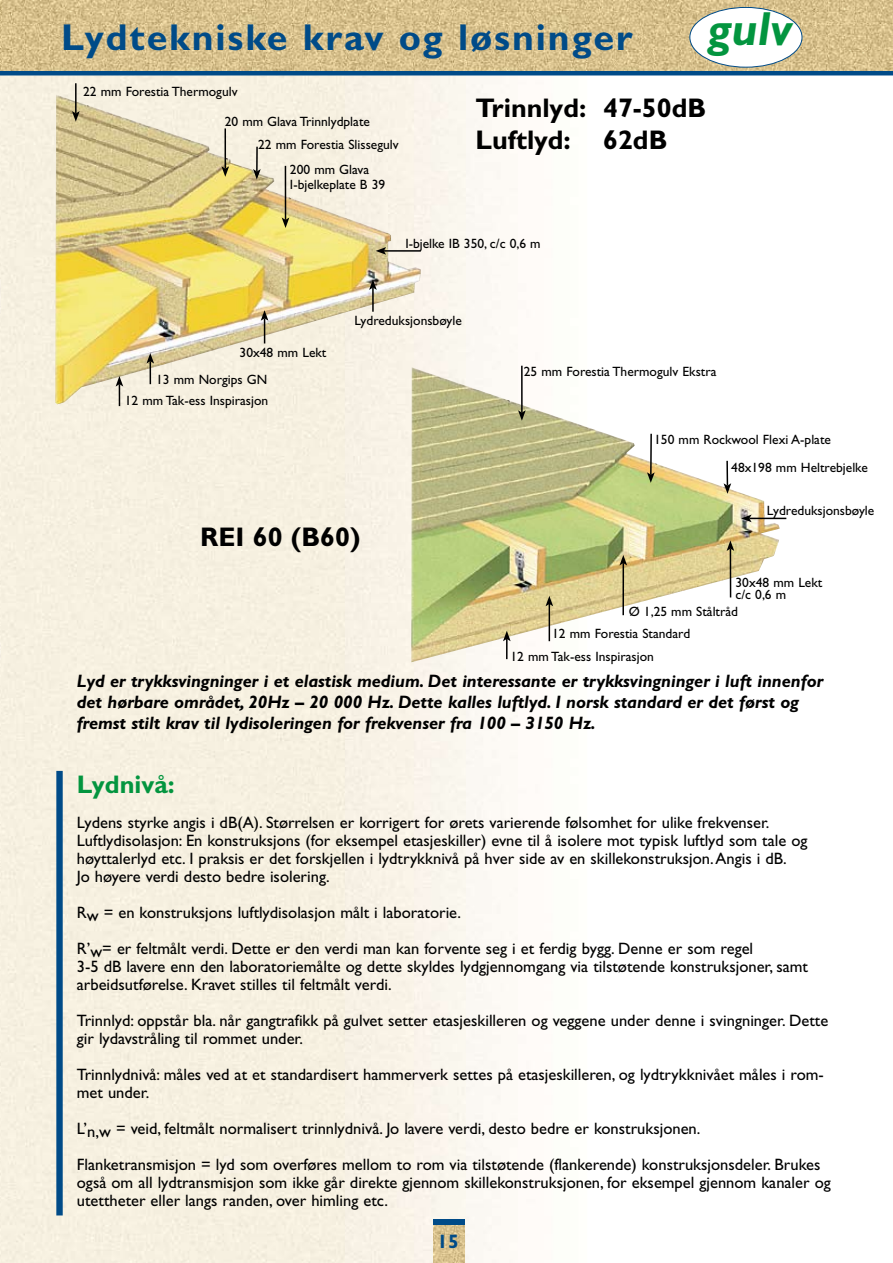
<style>
.page{position:relative;width:893px;height:1263px;background:#fff}
.page>*{position:absolute;margin:0;border:0;box-sizing:border-box;transform-origin:0 0}
.t1{font:italic 700 48px "Gill Sans Std";color:#03953f}
.t2{font:700 37.5px "Gill Sans Std";letter-spacing:.05em;color:#004b88}
.t3{font:700 27px "Gill Sans Std";color:#000}
.t4{font:700 25.5px "Gill Sans Std";color:#03953f}
.t5{font:700 19.5px "Gill Sans Std";color:#004b88}
.t6{font:italic 700 18px/21px "Gill Sans Std";letter-spacing:-.005em;color:#000}
.t7{font:16.5px/18px "Gill Sans Std";color:#000}
.t8{font:13.5px/27.9px "Gill Sans Std";color:#000}
</style>
<div class="page">
<div style="left:2px;top:0;width:891px;height:1263px;background:linear-gradient(to right,#f4edd9,#fff)"></div>
<img style="left:2px;top:0;width:891px;height:71px">
<img style="left:0;top:0;width:2px;height:71px">
<hr style="left:0;top:71px;width:893px;height:4px;background:#004b88">
<div style="left:690px;top:7px;width:112px;height:60px;background:#fff;border-radius:50%"></div>
<div style="left:689px;top:7px;width:113px;height:61px;border:1px solid #004b88;border-radius:50%"></div>
<img style="left:433px;top:1225px;width:32px;height:38px">
<div style="left:433px;top:1219px;width:32px;height:6px;background:#004b88"></div>
<div style="left:56px;top:771px;width:7px;height:444px;background:#004b88"></div>
<img style="left:411px;top:367px;width:369px;height:295px">
<hr style="left:521px;top:366px;width:2px;height:47px;background:#000">
<svg style="left:518px;top:410px;width:8px;height:11px"></svg>
<hr style="left:650px;top:434px;width:2px;height:41px;background:#000">
<svg style="left:647px;top:472px;width:8px;height:11px"></svg>
<hr style="left:726px;top:461px;width:2px;height:25px;background:#000">
<svg style="left:724px;top:483px;width:7px;height:11px"></svg>
<hr style="left:749px;top:518px;width:37px;height:1px;background:#000">
<svg style="left:741px;top:515px;width:11px;height:7px"></svg>
<hr style="left:730px;top:549px;width:1px;height:48px;background:#000">
<svg style="left:727px;top:540px;width:7px;height:11px"></svg>
<hr style="left:622px;top:563px;width:2px;height:52px;background:#000">
<svg style="left:619px;top:555px;width:8px;height:10px"></svg>
<hr style="left:549px;top:604px;width:1px;height:37px;background:#000">
<svg style="left:545px;top:596px;width:8px;height:10px"></svg>
<hr style="left:506px;top:639px;width:2px;height:20px;background:#000">
<svg style="left:503px;top:631px;width:8px;height:10px"></svg>
<img style="left:55px;top:95px;width:366px;height:309px">
<hr style="left:75px;top:83px;width:2px;height:30px;background:#000">
<svg style="left:72px;top:111px;width:8px;height:11px"></svg>
<hr style="left:224px;top:128px;width:2px;height:41px;background:#000">
<svg style="left:221px;top:166px;width:8px;height:11px"></svg>
<hr style="left:256px;top:147px;width:2px;height:24px;background:#000">
<svg style="left:253px;top:169px;width:8px;height:11px"></svg>
<hr style="left:285px;top:166px;width:1px;height:54px;background:#000">
<svg style="left:282px;top:217px;width:7px;height:11px"></svg>
<hr style="left:372px;top:288px;width:2px;height:24px;background:#000">
<svg style="left:369px;top:279px;width:8px;height:11px"></svg>
<svg style="left:261px;top:310px;width:7px;height:33px"></svg>
<svg style="left:146px;top:353px;width:8px;height:31px"></svg>
<svg style="left:116px;top:376px;width:7px;height:30px"></svg>
<hr style="left:384px;top:250px;width:37px;height:2px;background:#000">
<svg style="left:376px;top:247px;width:10px;height:8px"></svg>
<h2 class="t2" style="left:61px;top:15px;width:573px">Lydtekniske krav og løsninger</h2>
<h1 class="t1" style="left:708px;top:1px;width:86px">gulv</h1>
<p class="t8" style="left:83px;top:77px;width:156px">22 mm Forestia Thermogulv</p>
<p class="t8" style="left:225px;top:108px;width:147px">20 mm Glava Trinnlydplate</p>
<h3 class="t3" style="left:476px;top:92px;width:232px">Trinnlyd: 47-50dB</h3>
<p class="t8" style="left:258px;top:130px;width:142px">22 mm Forestia Slissegulv</p>
<h3 class="t3" style="left:476px;top:124px;width:193px">Luftlyd: 62dB</h3>
<p class="t8" style="left:290px;top:162px;width:97px;line-height:15px">200 mm Glava<br>I-bjelkeplate B 39</p>
<p class="t8" style="left:405px;top:229px;width:137px">I-bjelke IB 350, c/c 0,6 m</p>
<p class="t8" style="left:156px;top:338px;width:172px;line-height:27.5px;text-indent:83px">30x48 mm Lekt<br>13 mm Norgips GN</p>
<p class="t8" style="left:125px;top:386px;width:145px">12 mm Tak-ess Inspirasjon</p>
<p class="t8" style="left:354px;top:307px;width:109px">Lydreduksjonsbøyle</p>
<h3 class="t3" style="left:200px;top:521px;width:162px">REI 60 (B60)</h3>
<p class="t8" style="left:524px;top:357px;width:194px">25 mm Forestia Thermogulv Ekstra</p>
<p class="t8" style="left:731px;top:425px;width:138px;text-indent:-77px">150 mm Rockwool Flexi A-plate<br>48x198 mm Heltrebjelke</p>
<p class="t8" style="left:767px;top:497px;width:109px">Lydreduksjonsbøyle</p>
<p class="t8" style="left:735px;top:576px;width:88px;line-height:12px">30x48 mm Lekt c/c 0,6 m</p>
<p class="t8" style="left:552px;top:601px;width:187px;line-height:21.6px;text-indent:77px">Ø 1,25 mm Ståltråd<br>12 mm Forestia Standard</p>
<p class="t8" style="left:510px;top:643px;width:145px">12 mm Tak-ess Inspirasjon</p>
<p class="t6" style="left:77px;top:670px;width:748px">Lyd er trykksvingninger i et elastisk medium. Det interessante er trykksvingninger i luft innenfor det hørbare området, 20Hz – 20 000 Hz. Dette kalles luftlyd. I norsk standard er det først og fremst stilt krav til lydisoleringen for frekvenser fra 100 – 3150 Hz.</p>
<h3 class="t4" style="left:77px;top:769px;width:100px">Lydnivå:</h3>
<p class="t7" style="left:77px;top:813px;width:732px">Lydens styrke angis i dB(A). Størrelsen er korrigert for ørets varierende følsomhet for ulike frekvenser.<br>Luftlydisolasjon: En konstruksjons (for eksempel etasjeskiller) evne til å isolere mot typisk luftlyd som tale og høyttalerlyd etc. I praksis er det forskjellen i lydtrykknivå på hver side av en skillekonstruksjon. Angis i dB.<br>Jo høyere verdi desto bedre isolering.</p>
<p class="t7" style="left:77px;top:894px;width:678px;line-height:36px">Rw = en konstruksjons luftlydisolasjon målt i laboratorie.<br>R’w= er feltmålt verdi. Dette er den verdi man kan forvente seg i et ferdig bygg. Denne er som regel</p>
<p class="t7" style="left:77px;top:957px;width:733px">3-5 dB lavere enn den laboratoriemålte og dette skyldes lydgjennomgang via tilstøtende konstruksjoner, samt arbeidsutførelse. Kravet stilles til feltmålt verdi.</p>
<p class="t7" style="left:77px;top:1011px;width:753px">Trinnlyd: oppstår bla. når gangtrafikk på gulvet setter etasjeskilleren og veggene under denne i svingninger. Dette gir lydavstråling til rommet under.</p>
<p class="t7" style="left:77px;top:1065px;width:748px">Trinnlydnivå: måles ved at et standardisert hammerverk settes på etasjeskilleren, og lydtrykknivået måles i rom&shy;met under.</p>
<p class="t7" style="left:77px;top:1110px;width:745px;line-height:36px">L’n,w = veid, feltmålt normalisert trinnlydnivå. Jo lavere verdi, desto bedre er konstruksjonen.<br>Flanketransmisjon = lyd som overføres mellom to rom via tilstøtende (flankerende) konstruksjonsdeler. Brukes</p>
<p class="t7" style="left:77px;top:1173px;width:755px">også om all lydtransmisjon som ikke går direkte gjennom skillekonstruksjonen, for eksempel gjennom kanaler og utettheter eller langs randen, over himling etc.</p>
<p class="t5" style="left:437px;top:1230px;width:23px">15</p>
</div>
